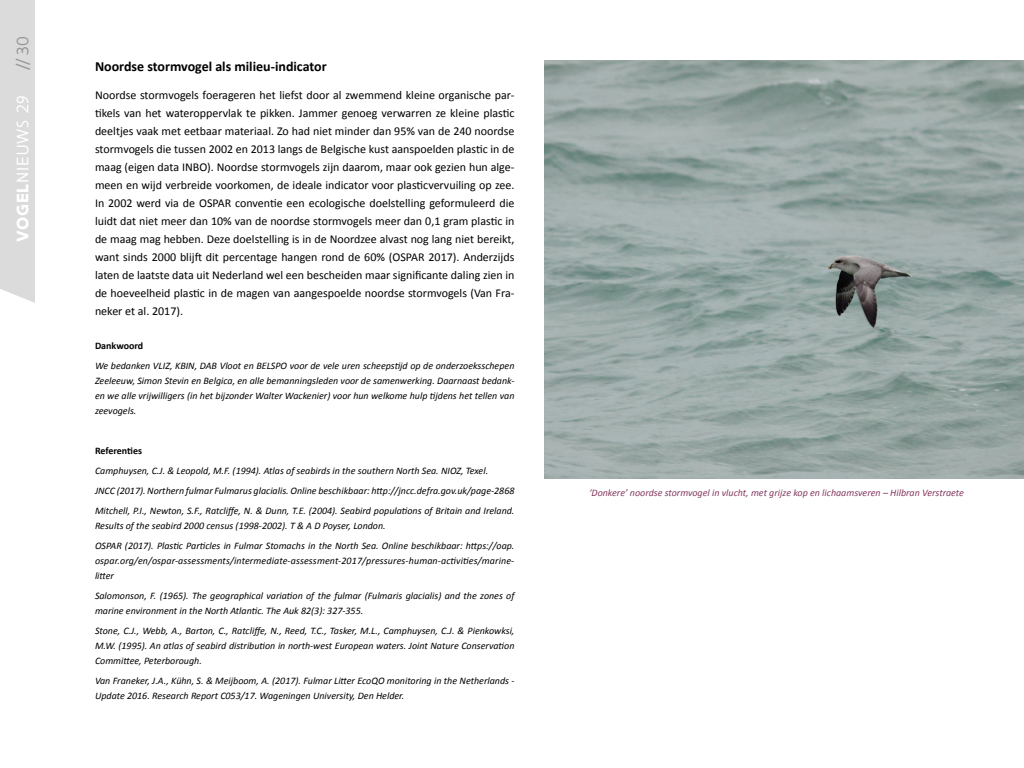
<style>
.page{position:relative;width:1024px;height:768px;background:#fff}
.page>*{position:absolute;margin:0;border:0;box-sizing:border-box;transform-origin:0 0}
.t1{font:18px "Flanders Art Sans";letter-spacing:.05em;color:#fff}
.t2{font:18px "Flanders Art Sans";color:#999}
.SUBTITEL1{font:700 14px "Calibri";color:#000}
.BODY{font:12px/18px "Calibri";color:#000;text-align:justify}
.meer_lezen{font:italic 10px/15px "Calibri";color:#000;text-align:justify}
.ondertekst{font:italic 10px "Calibri";color:#843860}
.meer_lezen-2{font:700 10px "Calibri";color:#000}
.s1{font-weight:700}
</style>
<div class="page">
<div style="left:0;top:0;width:35px;height:303px;background:#dbdbdb"></div>
<img style="left:544px;top:60px;width:480px;height:419px">
<h1 class="t2" style="left:12px;top:71px;width:36px;rotate:-90deg">// 30</h1>
<h1 class="t1" style="left:12px;top:242px;width:149px;rotate:-90deg"><span class="s1">VOGEL</span>NIEUWS 29</h1>
<p class="SUBTITEL1" style="left:95px;top:57px;width:233px">Noordse stormvogel als milieu-indicator</p>
<p class="BODY" style="left:95px;top:86px;width:421px">Noordse stormvogels foerageren het liefst door al zwemmend kleine organische par&shy;tikels van het wateroppervlak te pikken. Jammer genoeg verwarren ze kleine plastic deeltjes vaak met eetbaar materiaal. Zo had niet minder dan 95% van de 240 noordse stormvogels die tussen 2002 en 2013 langs de Belgische kust aanspoelden plastic in de maag (eigen data INBO). Noordse stormvogels zijn daarom, maar ook gezien hun alge&shy;meen en wijd verbreide voorkomen, de ideale indicator voor plasticvervuiling op zee.<br>In 2002 werd via de OSPAR conventie een ecologische doelstelling geformuleerd die luidt dat niet meer dan 10% van de noordse stormvogels meer dan 0,1 gram plastic in de maag mag hebben. Deze doelstelling is in de Noordzee alvast nog lang niet bereikt, want sinds 2000 blijft dit percentage hangen rond de 60% (OSPAR 2017). Anderzijds laten de laatste data uit Nederland wel een bescheiden maar significante daling zien in de hoeveelheid plastic in de magen van aangespoelde noordse stormvogels (Van Fra&shy;neker et al. 2017).</p>
<p class="meer_lezen-2" style="left:95px;top:339px;width:50px">Dankwoord</p>
<p class="meer_lezen" style="left:95px;top:357px;width:421px">We bedanken VLIZ, KBIN, DAB Vloot en BELSPO voor de vele uren scheepstijd op de onderzoeksschepen Zeeleeuw, Simon Stevin en Belgica, en alle bemanningsleden voor de samenwerking. Daarnaast bedank&shy;en we alle vrijwilligers (in het bijzonder Walter Wackenier) voor hun welkome hulp tijdens het tellen van zeevogels.</p>
<p class="meer_lezen-2" style="left:95px;top:444px;width:49px">Referenties</p>
<p class="meer_lezen" style="left:95px;top:462px;width:395px">Camphuysen, C.J. &amp; Leopold, M.F. (1994). Atlas of seabirds in the southern North Sea. NIOZ, Texel.</p>
<p class="meer_lezen" style="left:95px;top:482px;width:421px">JNCC (2017). Northern fulmar Fulmarus glacialis. Online beschikbaar: http://jncc.defra.gov.uk/page-2868</p>
<p class="meer_lezen" style="left:95px;top:502px;width:421px">Mitchell, P.I., Newton, S.F., Ratcliffe, N. &amp; Dunn, T.E. (2004). Seabird populations of Britain and Ireland.<br>Results of the seabird 2000 census (1998-2002). T &amp; A D Poyser, London.</p>
<p class="meer_lezen" style="left:95px;top:537px;width:421px">OSPAR (2017). Plastic Particles in Fulmar Stomachs in the North Sea. Online beschikbaar: https://oap. ospar.org/en/ospar-assessments/intermediate-assessment-2017/pressures-human-activities/marine&shy;litter</p>
<p class="meer_lezen" style="left:95px;top:587px;width:421px">Salomonson, F. (1965). The geographical variation of the fulmar (Fulmaris glacialis) and the zones of marine environment in the North Atlantic. The Auk 82(3): 327-355.</p>
<p class="meer_lezen" style="left:95px;top:622px;width:421px">Stone, C.J., Webb, A., Barton, C., Ratcliffe, N., Reed, T.C., Tasker, M.L., Camphuysen, C.J. &amp; Pienkowksi, M.W. (1995). An atlas of seabird distribution in north-west European waters. Joint Nature Conservation Committee, Peterborough.</p>
<p class="meer_lezen" style="left:95px;top:672px;width:421px">Van Franeker, J.A., Kühn, S. &amp; Meijboom, A. (2017). Fulmar Litter EcoQO monitoring in the Netherlands -<br>Update 2016. Research Report C053/17. Wageningen University, Den Helder.</p>
<p class="ondertekst" style="left:589px;top:486px;width:376px">‘Donkere’ noordse stormvogel in vlucht, met grijze kop en lichaamsveren – Hilbran Verstraete</p>
</div>
